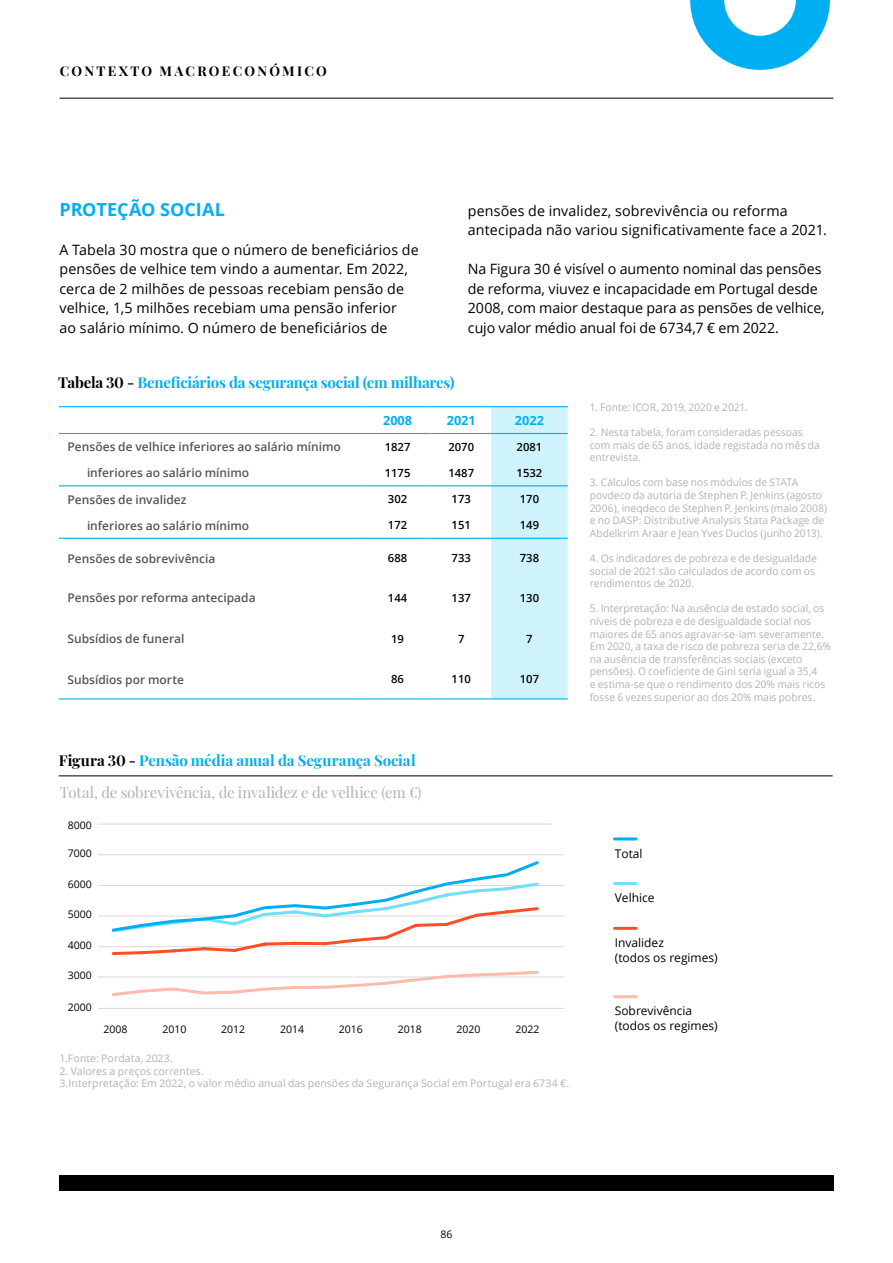
<style>
.page{position:relative;width:893px;height:1263px;background:#fff}
.page>*{position:absolute;margin:0;border:0;box-sizing:border-box;transform-origin:0 0}
.Textão_corrido{font:700 18px "Open Sans";color:#00aff2}
.Figuras_e_Tabelas_Título{font:700 15px "Playfair Display";letter-spacing:-.015em;color:#00aff2}
.Figuras_Subtitulo_ou_Detalhamento{font:15px "Playfair Display";letter-spacing:-.015em;color:#b3b2b2}
.Textão_corrido-2{font:14.25px/19.5px "Open Sans";letter-spacing:.005em;color:#000}
.Cabeçalho{font:700 13.5px "Playfair Display";letter-spacing:.17em;color:#000}
.Gráfico_Tabela_Cabeçalho__Azul{font:700 12.75px "Open Sans";color:#00aff2}
.Tabela_Texto_Item{font:600 12px "Open Sans";color:#575756}
.t1{font:12px "Open Sans";color:#000}
.Gráfico_Tabela_Número__Preto{font:600 11.25px "Open Sans";color:#000}
.Fonte{font:10.5px/12.6px "Open Sans";color:#b3b2b2}
.t2{font:10.5px "Open Sans";color:#000}
.s1{color:#000}
</style>
<div class="page">
<hr style="left:60px;top:98px;width:773px;height:1px;background:#000">
<svg style="left:690px;top:0;width:140px;height:70px"></svg>
<div style="left:59px;top:1175px;width:774px;height:16px;background:#000"></div>
<div style="left:491px;top:407px;width:77px;height:291px;background:#cff3fd"></div>
<hr style="left:59px;top:406px;width:305px;height:1px;background:#00aff2">
<hr style="left:59px;top:433px;width:305px;height:1px;background:#00aff2">
<hr style="left:59px;top:698px;width:305px;height:1px;background:#00aff2">
<hr style="left:364px;top:406px;width:67px;height:1px;background:#00aff2">
<hr style="left:431px;top:406px;width:60px;height:1px;background:#00aff2">
<hr style="left:491px;top:406px;width:77px;height:1px;background:#00aff2">
<hr style="left:364px;top:433px;width:67px;height:1px;background:#00aff2">
<hr style="left:431px;top:433px;width:60px;height:1px;background:#00aff2">
<hr style="left:491px;top:433px;width:77px;height:1px;background:#00aff2">
<hr style="left:364px;top:698px;width:67px;height:1px;background:#00aff2">
<hr style="left:431px;top:698px;width:60px;height:1px;background:#00aff2">
<hr style="left:491px;top:698px;width:77px;height:1px;background:#00aff2">
<hr style="left:59px;top:485px;width:305px;height:1px;background:#00aff2">
<hr style="left:364px;top:485px;width:67px;height:1px;background:#00aff2">
<hr style="left:431px;top:485px;width:60px;height:1px;background:#00aff2">
<hr style="left:491px;top:485px;width:77px;height:1px;background:#00aff2">
<hr style="left:59px;top:538px;width:305px;height:1px;background:#00aff2">
<hr style="left:364px;top:538px;width:67px;height:1px;background:#00aff2">
<hr style="left:431px;top:538px;width:60px;height:1px;background:#00aff2">
<hr style="left:491px;top:538px;width:77px;height:1px;background:#00aff2">
<hr style="left:59px;top:775px;width:774px;height:1px;background:#000">
<hr style="left:98px;top:1008px;width:466px;height:1px;background:#dadada">
<hr style="left:98px;top:976px;width:466px;height:1px;background:#dadada">
<hr style="left:98px;top:946px;width:466px;height:1px;background:#dadada">
<hr style="left:98px;top:916px;width:466px;height:1px;background:#dadada">
<hr style="left:98px;top:885px;width:466px;height:1px;background:#dadada">
<hr style="left:98px;top:854px;width:466px;height:1px;background:#dadada">
<hr style="left:98px;top:824px;width:453px;height:1px;background:#dadada">
<svg style="left:110px;top:971px;width:430px;height:25px"></svg>
<svg style="left:110px;top:861px;width:431px;height:94px"></svg>
<hr style="left:614px;top:837px;width:22px;height:3px;background:#00aff2">
<hr style="left:614px;top:882px;width:22px;height:3px;background:#6fdffa">
<hr style="left:614px;top:927px;width:22px;height:3px;background:#ff4e23">
<hr style="left:614px;top:995px;width:22px;height:3px;background:#ffbaab">
<p class="Cabeçalho" style="left:60px;top:61px;width:269px">CONTEXTO MACROECONÓMICO</p>
<p class="Textão_corrido" style="left:60px;top:196px;width:167px">PROTEÇÃO SOCIAL</p>
<p class="Textão_corrido-2" style="left:60px;top:239px;width:361px">A Tabela 30 mostra que o número de beneficiários de pensões de velhice tem vindo a aumentar. Em 2022, cerca de 2 milhões de pessoas recebiam pensão de velhice, 1,5 milhões recebiam uma pensão inferior<br>ao salário mínimo. O número de beneficiários de</p>
<p class="Textão_corrido-2" style="left:468px;top:200px;width:361px">pensões de invalidez, sobrevivência ou reforma antecipada não variou significativamente face a 2021.</p>
<p class="Textão_corrido-2" style="left:468px;top:259px;width:358px">Na Figura 30 é visível o aumento nominal das pensões de reforma, viuvez e incapacidade em Portugal desde 2008, com maior destaque para as pensões de velhice, cujo valor médio anual foi de 6734,7 € em 2022.</p>
<p class="Figuras_e_Tabelas_Título" style="left:58px;top:370px;width:398px"><span class="s1">Tabela 30 -</span> Beneficiários da segurança social (em milhares)</p>
<p class="Gráfico_Tabela_Cabeçalho__Azul" style="left:383px;top:411px;width:31px">2008</p>
<p class="Gráfico_Tabela_Cabeçalho__Azul" style="left:447px;top:411px;width:31px">2021</p>
<p class="Gráfico_Tabela_Cabeçalho__Azul" style="left:515px;top:411px;width:31px">2022</p>
<p class="Tabela_Texto_Item" style="left:67px;top:439px;width:275px">Pensões de velhice inferiores ao salário mínimo</p>
<p class="Gráfico_Tabela_Número__Preto" style="left:385px;top:439px;width:27px">1827</p>
<p class="Gráfico_Tabela_Número__Preto" style="left:448px;top:439px;width:27px">2070</p>
<p class="Gráfico_Tabela_Número__Preto" style="left:517px;top:439px;width:27px">2081</p>
<p class="Tabela_Texto_Item" style="left:87px;top:465px;width:164px">inferiores ao salário mínimo</p>
<p class="Gráfico_Tabela_Número__Preto" style="left:385px;top:465px;width:27px">1175</p>
<p class="Gráfico_Tabela_Número__Preto" style="left:448px;top:465px;width:27px">1487</p>
<p class="Gráfico_Tabela_Número__Preto" style="left:517px;top:465px;width:27px">1532</p>
<p class="Tabela_Texto_Item" style="left:67px;top:491px;width:120px">Pensões de invalidez</p>
<p class="Gráfico_Tabela_Número__Preto" style="left:388px;top:491px;width:21px">302</p>
<p class="Gráfico_Tabela_Número__Preto" style="left:452px;top:491px;width:21px">173</p>
<p class="Gráfico_Tabela_Número__Preto" style="left:520px;top:491px;width:21px">170</p>
<p class="Tabela_Texto_Item" style="left:87px;top:517px;width:164px">inferiores ao salário mínimo</p>
<p class="Gráfico_Tabela_Número__Preto" style="left:388px;top:518px;width:21px">172</p>
<p class="Gráfico_Tabela_Número__Preto" style="left:452px;top:518px;width:21px">151</p>
<p class="Gráfico_Tabela_Número__Preto" style="left:520px;top:518px;width:21px">149</p>
<p class="Tabela_Texto_Item" style="left:67px;top:550px;width:149px">Pensões de sobrevivência</p>
<p class="Gráfico_Tabela_Número__Preto" style="left:388px;top:550px;width:21px">688</p>
<p class="Gráfico_Tabela_Número__Preto" style="left:452px;top:550px;width:21px">733</p>
<p class="Gráfico_Tabela_Número__Preto" style="left:520px;top:550px;width:21px">738</p>
<p class="Tabela_Texto_Item" style="left:67px;top:590px;width:190px">Pensões por reforma antecipada</p>
<p class="Gráfico_Tabela_Número__Preto" style="left:388px;top:590px;width:21px">144</p>
<p class="Gráfico_Tabela_Número__Preto" style="left:452px;top:590px;width:21px">137</p>
<p class="Gráfico_Tabela_Número__Preto" style="left:520px;top:590px;width:21px">130</p>
<p class="Tabela_Texto_Item" style="left:67px;top:630px;width:118px">Subsídios de funeral</p>
<p class="Gráfico_Tabela_Número__Preto" style="left:391px;top:631px;width:14px">19</p>
<p class="Gráfico_Tabela_Número__Preto" style="left:458px;top:631px;width:8px">7</p>
<p class="Gráfico_Tabela_Número__Preto" style="left:526px;top:631px;width:8px">7</p>
<p class="Tabela_Texto_Item" style="left:67px;top:671px;width:118px">Subsídios por morte</p>
<p class="Gráfico_Tabela_Número__Preto" style="left:391px;top:671px;width:14px">86</p>
<p class="Gráfico_Tabela_Número__Preto" style="left:452px;top:671px;width:21px">110</p>
<p class="Gráfico_Tabela_Número__Preto" style="left:520px;top:671px;width:21px">107</p>
<p class="Figuras_e_Tabelas_Título" style="left:59px;top:748px;width:358px"><span class="s1">Figura 30 -</span> Pensão média anual da Segurança Social</p>
<p class="Figuras_Subtitulo_ou_Detalhamento" style="left:60px;top:781px;width:363px">Total, de sobrevivência, de invalidez e de velhice (em €)</p>
<p class="t2" style="left:68px;top:818px;width:26px">8000</p>
<p class="t2" style="left:68px;top:846px;width:26px">7000</p>
<p class="t2" style="left:68px;top:877px;width:26px">6000</p>
<p class="t2" style="left:68px;top:907px;width:26px">5000</p>
<p class="t2" style="left:68px;top:938px;width:26px">4000</p>
<p class="t2" style="left:68px;top:968px;width:26px">3000</p>
<p class="t2" style="left:68px;top:1000px;width:26px">2000</p>
<p class="t2" style="left:104px;top:1022px;width:26px">2008</p>
<p class="t2" style="left:162px;top:1022px;width:26px">2010</p>
<p class="t2" style="left:221px;top:1022px;width:26px">2012</p>
<p class="t2" style="left:280px;top:1022px;width:26px">2014</p>
<p class="t2" style="left:339px;top:1022px;width:26px">2016</p>
<p class="t2" style="left:398px;top:1022px;width:26px">2018</p>
<p class="t2" style="left:456px;top:1022px;width:26px">2020</p>
<p class="t2" style="left:515px;top:1022px;width:26px">2022</p>
<p class="Fonte" style="left:60px;top:1052px;width:115px">1.Fonte: Pordata, 2023.</p>
<p class="Fonte" style="left:60px;top:1064px;width:511px">2. Valores a preços correntes.<br>3.Interpretação: Em 2022, o valor médio anual das pensões da Segurança Social em Portugal era 6734 €.</p>
<p class="Fonte" style="left:590px;top:400px;width:159px">1. Fonte: ICOR, 2019, 2020 e 2021.</p>
<p class="Fonte" style="left:590px;top:426px;width:232px">2. Nesta tabela, foram consideradas pessoas com mais de 65 anos, idade registada no mês da entrevista.</p>
<p class="Fonte" style="left:590px;top:476px;width:239px">3. Cálculos com base nos módulos de STATA povdeco da autoria de Stephen P. Jenkins (agosto 2006), ineqdeco de Stephen P. Jenkins (maio 2008) e no DASP: Distributive Analysis Stata Package de Abdelkrim Araar e Jean Yves Duclos (junho 2013).</p>
<p class="Fonte" style="left:590px;top:552px;width:229px">4. Os indicadores de pobreza e de desigualdade social de 2021 são calculados de acordo com os rendimentos de 2020.</p>
<p class="Fonte" style="left:590px;top:602px;width:243px">5. Interpretação: Na ausência de estado social, os níveis de pobreza e de desigualdade social nos maiores de 65 anos agravar-se-iam severamente.<br>Em 2020, a taxa de risco de pobreza seria de 22,6% na ausência de transferências sociais (exceto pensões). O coeficiente de Gini seria igual a 35,4<br>e estima-se que o rendimento dos 20% mais ricos fosse 6 vezes superior ao dos 20% mais pobres.</p>
<p class="t1" style="left:615px;top:845px;width:29px">Total</p>
<p class="t1" style="left:615px;top:889px;width:41px">Velhice</p>
<p class="t1" style="left:615px;top:934px;width:51px">Invalidez</p>
<p class="t1" style="left:615px;top:949px;width:104px">(todos os regimes)</p>
<p class="t1" style="left:615px;top:1002px;width:79px">Sobrevivência</p>
<p class="t1" style="left:615px;top:1017px;width:104px">(todos os regimes)</p>
<p class="t2" style="left:440px;top:1227px;width:14px">86</p>
</div>
